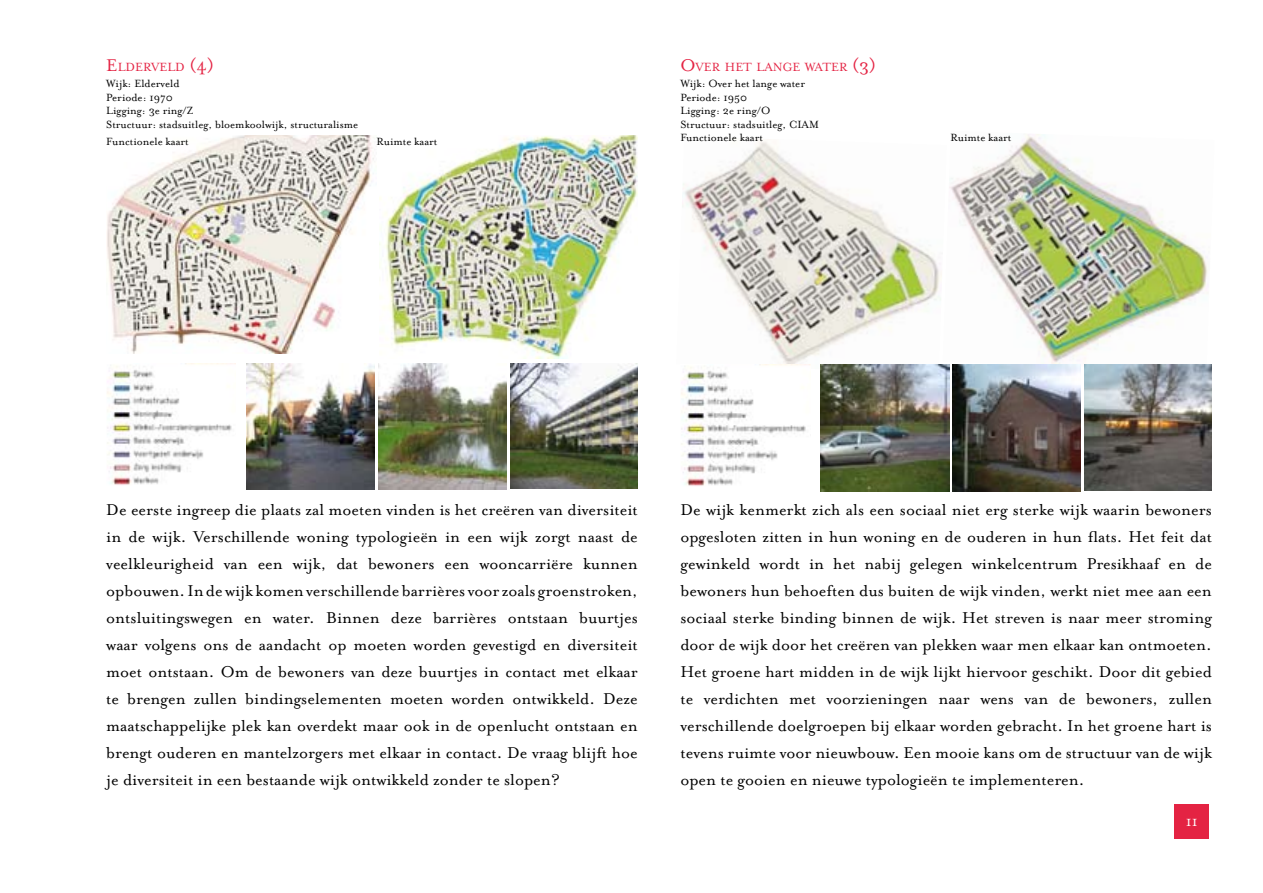
<style>
.page{position:relative;width:1263px;height:893px;background:#fff}
.page>*{position:absolute;margin:0;border:0;box-sizing:border-box;transform-origin:0 0}
.t1{font:18px/27px "Mrs Eaves Roman";color:#000;text-align:justify}
.t2{font:16.5px "Mrs Eaves Roman";color:#fff}
.t3{font:14.1px "Mrs Eaves Roman";color:#231f20}
.t4{font:13.65px "Mrs Eaves Roman";color:#e42343}
.t5{font:12px/13.5px "Mrs Eaves Roman";color:#000}
.s1{font-size:19.5px}
</style>
<div class="page">
<div style="left:1175px;top:805px;width:34px;height:34px;background:#e42343"></div>
<img style="left:947px;top:134px;width:265px;height:237px">
<img style="left:683px;top:141px;width:264px;height:232px">
<img style="left:1084px;top:365px;width:128px;height:126px">
<img style="left:821px;top:365px;width:128px;height:126px">
<img style="left:952px;top:365px;width:128px;height:126px">
<img style="left:107px;top:135px;width:267px;height:218px">
<img style="left:379px;top:135px;width:259px;height:223px">
<img style="left:107px;top:364px;width:125px;height:121px">
<img style="left:247px;top:363px;width:127px;height:126px">
<img style="left:510px;top:363px;width:128px;height:126px">
<img style="left:378px;top:363px;width:128px;height:126px">
<img style="left:681px;top:365px;width:130px;height:121px">
<p class="t4" style="left:106px;top:59px;width:109px"><span class="s1">E</span>LDERVELD <span class="s1">(4)</span></p>
<p class="t5" style="left:106px;top:77px;width:253px">Wijk: Elderveld<br>Periode: 1970<br>Ligging: 3e ring/Z<br>Structuur: stadsuitleg, bloemkoolwijk, structuralisme</p>
<p class="t3" style="left:123px;top:123px;width:99px">Functionele kaart</p>
<p class="t5" style="left:106px;top:135px;width:123px">Functionele kaart R</p>
<p class="t5" style="left:384px;top:135px;width:55px">uimte kaart</p>
<p class="t4" style="left:680px;top:59px;width:197px"><span class="s1">O</span>VER HET LANGE WATER <span class="s1">(3)</span></p>
<p class="t3" style="left:703px;top:92px;width:99px;rotate:2deg">Functionele kaart</p>
<p class="t5" style="left:680px;top:77px;width:126px">Wijk: Over het lange water<br>Periode: 1950<br>Ligging: 2e ring/O<br>Structuur: stadsuitleg, CIAM</p>
<p class="t5" style="left:680px;top:131px;width:123px">Functionele kaart R</p>
<p class="t5" style="left:958px;top:131px;width:55px">uimte kaart</p>
<p class="t1" style="left:106px;top:496px;width:533px">De eerste ingreep die plaats zal moeten vinden is het creëren van diversiteit in de wijk. Verschillende woning typologieën in een wijk zorgt naast de veelkleurigheid van een wijk, dat bewoners een wooncarriëre kunnen opbouwen. In de wijk komen verschillende barrières voor zoals groenstroken, ontsluitingswegen en water. Binnen deze barrières ontstaan buurtjes waar volgens ons de aandacht op moeten worden gevestigd en diversiteit moet ontstaan. Om de bewoners van deze buurtjes in contact met elkaar te brengen zullen bindingselementen moeten worden ontwikkeld. Deze maatschappelijke plek kan overdekt maar ook in de openlucht ontstaan en brengt ouderen en mantelzorgers met elkaar in contact. De vraag blijft hoe je diversiteit in een bestaande wijk ontwikkeld zonder te slopen?</p>
<p class="t1" style="left:680px;top:496px;width:533px">De wijk kenmerkt zich als een sociaal niet erg sterke wijk waarin bewoners opgesloten zitten in hun woning en de ouderen in hun flats. Het feit dat gewinkeld wordt in het nabij gelegen winkelcentrum Presikhaaf en de bewoners hun behoeften dus buiten de wijk vinden, werkt niet mee aan een sociaal sterke binding binnen de wijk. Het streven is naar meer stroming door de wijk door het creëren van plekken waar men elkaar kan ontmoeten.<br>Het groene hart midden in de wijk lijkt hiervoor geschikt. Door dit gebied te verdichten met voorzieningen naar wens van de bewoners, zullen verschillende doelgroepen bij elkaar worden gebracht. In het groene hart is tevens ruimte voor nieuwbouw. Een mooie kans om de structuur van de wijk open te gooien en nieuwe typologieën te implementeren.</p>
<p class="t2" style="left:1186px;top:812px;width:13px">11</p>
</div>
